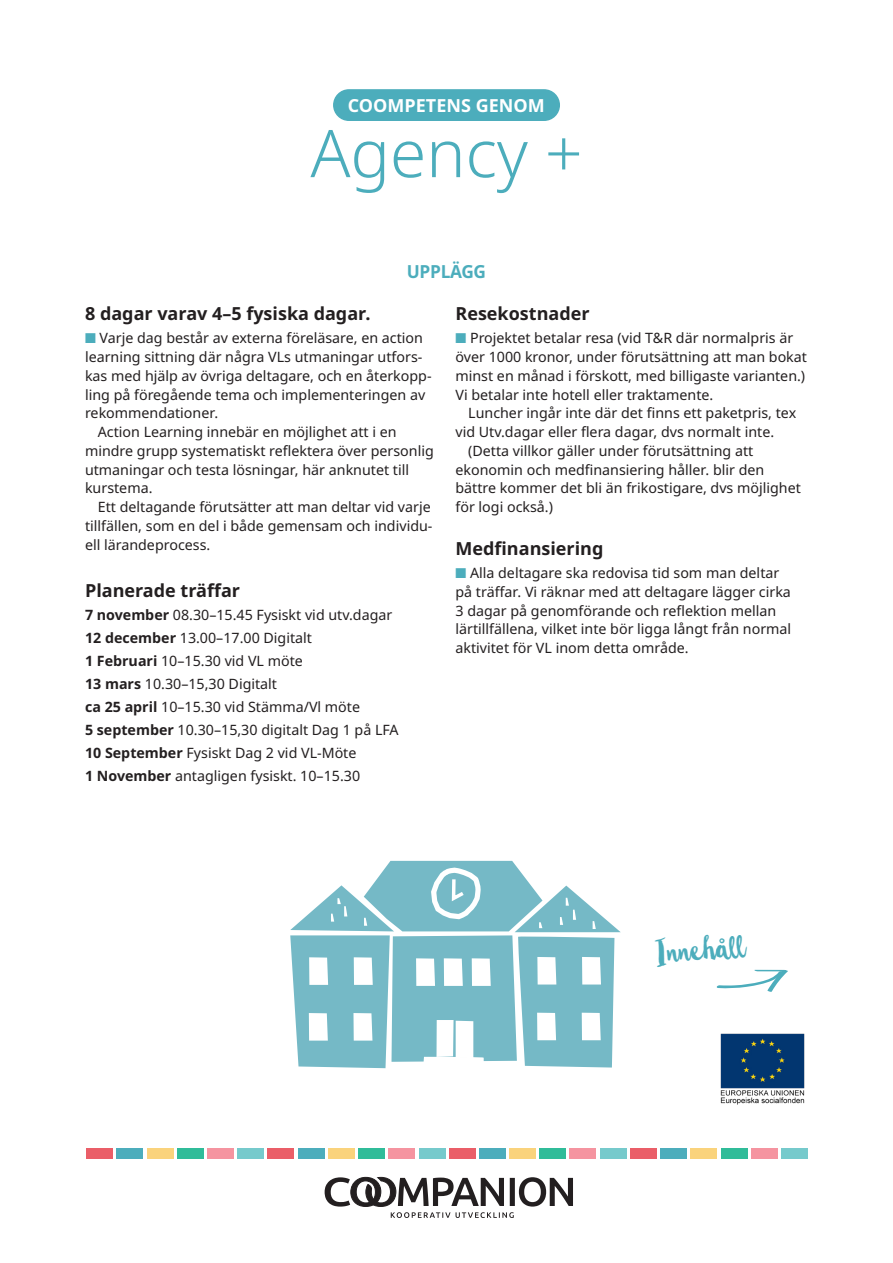
<style>
.page{position:relative;width:893px;height:1263px;background:#fff}
.page>*{position:absolute;margin:0;border:0;box-sizing:border-box;transform-origin:0 0}
.t1{font:300 65.85px "Noto Sans";color:#4cadbc}
.t2{font:30.75px "Wanderlust Decorative";color:#4cadbc}
.t3{font:700 18px "Noto Sans";color:#231f20}
.t4{font:700 18px "Noto Sans";color:#fff}
.t5{font:700 18px "Noto Sans";letter-spacing:-.02em;color:#4cadbc;scale:.96 1}
.t6{font:14.25px/18.8px "Noto Sans";color:#231f20}
.s1{color:#4cadbc}
.s2{font-weight:700}
</style>
<div class="page">
<div style="left:86px;top:1148px;width:27px;height:11px;background:#ea5e68"></div>
<div style="left:147px;top:1148px;width:27px;height:11px;background:#fad37c"></div>
<div style="left:116px;top:1148px;width:27px;height:11px;background:#4cadbc"></div>
<div style="left:177px;top:1148px;width:27px;height:11px;background:#30bc99"></div>
<div style="left:207px;top:1148px;width:27px;height:11px;background:#f594a0"></div>
<div style="left:237px;top:1148px;width:27px;height:11px;background:#76cacc"></div>
<div style="left:267px;top:1148px;width:27px;height:11px;background:#ea5e68"></div>
<div style="left:328px;top:1148px;width:27px;height:11px;background:#fad37c"></div>
<div style="left:298px;top:1148px;width:27px;height:11px;background:#4cadbc"></div>
<div style="left:358px;top:1148px;width:27px;height:11px;background:#30bc99"></div>
<div style="left:388px;top:1148px;width:27px;height:11px;background:#f594a0"></div>
<div style="left:419px;top:1148px;width:27px;height:11px;background:#76cacc"></div>
<div style="left:449px;top:1148px;width:26px;height:11px;background:#ea5e68"></div>
<div style="left:509px;top:1148px;width:27px;height:11px;background:#fad37c"></div>
<div style="left:479px;top:1148px;width:27px;height:11px;background:#4cadbc"></div>
<div style="left:539px;top:1148px;width:27px;height:11px;background:#30bc99"></div>
<div style="left:569px;top:1148px;width:27px;height:11px;background:#f594a0"></div>
<div style="left:600px;top:1148px;width:27px;height:11px;background:#76cacc"></div>
<div style="left:630px;top:1148px;width:27px;height:11px;background:#ea5e68"></div>
<div style="left:690px;top:1148px;width:27px;height:11px;background:#fad37c"></div>
<div style="left:660px;top:1148px;width:27px;height:11px;background:#4cadbc"></div>
<div style="left:720px;top:1148px;width:27px;height:11px;background:#30bc99"></div>
<div style="left:751px;top:1148px;width:27px;height:11px;background:#f594a0"></div>
<div style="left:781px;top:1148px;width:27px;height:11px;background:#76cacc"></div>
<svg style="left:325px;top:1177px;width:248px;height:41px"></svg>
<div style="left:334px;top:90px;width:225px;height:30px;background:#4cadbc;border-radius:15px"></div>
<div style="left:333px;top:89px;width:227px;height:32px;border:2px solid #4cadbc;border-radius:15px"></div>
<img style="left:720px;top:1033px;width:85px;height:72px">
<svg style="left:290px;top:861px;width:331px;height:208px"></svg>
<svg style="left:716px;top:970px;width:72px;height:22px"></svg>
<p class="t4" style="left:348px;top:93px;width:198px">COOMPETENS GENOM</p>
<p class="t1" style="left:310px;top:107px;width:274px">Agency +</p>
<p class="t5" style="left:407px;top:258px;width:84px">UPPLÄGG</p>
<p class="t3" style="left:85px;top:301px;width:287px">8 dagar varav 4–5 fysiska dagar.</p>
<p class="t6" style="left:85px;top:329px;width:348px"><span class="s1">■</span> Varje dag består av externa föreläsare, en action learning sittning där några VLs utmaningar utfors&shy;kas med hjälp av övriga deltagare, och en återkopp&shy;ling på föregående tema och implementeringen av rekommendationer.</p>
<p class="t6" style="left:85px;top:423px;width:350px;text-indent:13px">Action Learning innebär en möjlighet att i en mindre grupp systematiskt reflektera över personlig utmaningar och testa lösningar, här anknutet till kurstema.</p>
<p class="t6" style="left:85px;top:498px;width:349px;text-indent:13px">Ett deltagande förutsätter att man deltar vid varje tillfällen, som en del i både gemensam och individu&shy;ell lärandeprocess.</p>
<p class="t3" style="left:85px;top:577px;width:156px">Planerade träffar</p>
<p class="t6" style="left:85px;top:605px;width:309px"><span class="s2">7 november</span> 08.30–15.45 Fysiskt vid utv.dagar</p>
<p class="t6" style="left:85px;top:628px;width:228px"><span class="s2">12 december</span> 13.00–17.00 Digitalt</p>
<p class="t6" style="left:85px;top:651px;width:219px"><span class="s2">1 Februari</span> 10–15.30 vid VL möte</p>
<p class="t6" style="left:85px;top:674px;width:194px"><span class="s2">13 mars</span> 10.30–15,30 Digitalt</p>
<p class="t6" style="left:85px;top:697px;width:277px"><span class="s2">ca 25 april</span> 10–15.30 vid Stämma/Vl möte</p>
<p class="t6" style="left:85px;top:720px;width:315px"><span class="s2">5 september</span> 10.30–15,30 digitalt Dag 1 på LFA</p>
<p class="t6" style="left:85px;top:743px;width:273px"><span class="s2">10 September</span> Fysiskt Dag 2 vid VL-Möte</p>
<p class="t6" style="left:85px;top:766px;width:277px"><span class="s2">1 November</span> antagligen fysiskt. 10–15.30</p>
<p class="t3" style="left:455px;top:301px;width:136px">Resekostnader</p>
<p class="t6" style="left:455px;top:329px;width:353px"><span class="s1">■</span> Projektet betalar resa (vid T&amp;R där normalpris är över 1000 kronor, under förutsättning att man bokat minst en månad i förskott, med billigaste varianten.)<br>Vi betalar inte hotell eller traktamente.</p>
<p class="t6" style="left:455px;top:404px;width:342px;text-indent:13px">Luncher ingår inte där det finns ett paketpris, tex vid Utv.dagar eller flera dagar, dvs normalt inte.</p>
<p class="t6" style="left:455px;top:442px;width:347px;text-indent:13px">(Detta villkor gäller under förutsättning att ekonomin och medfinansiering håller. blir den bättre kommer det bli än frikostigare, dvs möjlighet för logi också.)</p>
<p class="t3" style="left:455px;top:536px;width:149px">Medfinansiering</p>
<p class="t6" style="left:455px;top:564px;width:337px"><span class="s1">■</span> Alla deltagare ska redovisa tid som man deltar på träffar. Vi räknar med att deltagare lägger cirka 3 dagar på genomförande och reflektion mellan lärtillfällena, vilket inte bör ligga långt från normal aktivitet för VL inom detta område.</p>
<p class="t2" style="left:655px;top:933px;width:92px;rotate:-4deg">Innehåll</p>
</div>
